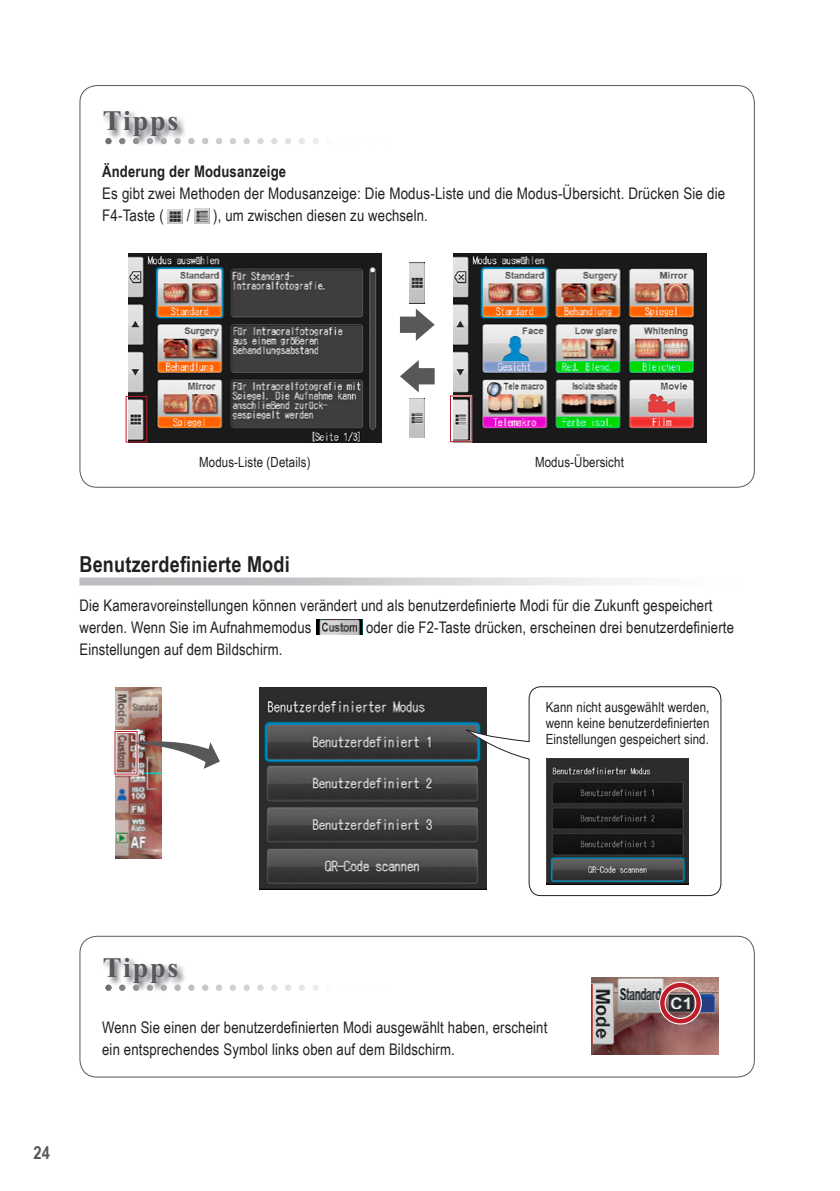
<style>
.page{position:relative;width:840px;height:1191px;background:#fff}
.page>*{position:absolute;margin:0;border:0;box-sizing:border-box;transform-origin:0 0}
.t1{font:700 28.2px "Times New Roman";letter-spacing:.06em;color:#57585a}
.t2{font:700 22px "Arial Narrow";letter-spacing:.01em;color:#231f20}
.t3{font:700 18px "Arial Narrow";color:#57585a}
.t4{font:16px/22px "Arial Narrow";letter-spacing:.01em;color:#231f20}
.t5{font:700 16px "Arial Narrow";letter-spacing:.01em;color:#231f20}
.t6{font:14px/16px "Arial Narrow";letter-spacing:.01em;color:#231f20;text-align:justify}
</style>
<div class="page">
<img style="left:259px;top:688px;width:206px;height:201px">
<svg style="left:465px;top:686px;width:256px;height:210px"></svg>
<img style="left:116px;top:688px;width:46px;height:170px">
<div style="left:113px;top:730px;width:25px;height:45px;border:3px solid #fff"></div>
<svg style="left:131px;top:736px;width:89px;height:33px"></svg>
<img style="left:546px;top:758px;width:142px;height:127px">
<img style="left:168px;top:209px;width:15px;height:14px">
<img style="left:194px;top:209px;width:15px;height:14px">
<svg style="left:79px;top:577px;width:544px;height:8px;background:#d3d4d6"></svg>
<img style="left:316px;top:619px;width:46px;height:16px">
<div style="left:125px;top:395px;width:23px;height:48px;border:2px solid #fff"></div>
<svg style="left:400px;top:360px;width:34px;height:32px"></svg>
<svg style="left:400px;top:309px;width:34px;height:32px"></svg>
<img style="left:409px;top:398px;width:15px;height:39px">
<img style="left:409px;top:263px;width:15px;height:41px">
<img style="left:129px;top:253px;width:252px;height:189px">
<img style="left:453px;top:253px;width:253px;height:189px">
<div style="left:449px;top:395px;width:23px;height:47px;border:2px solid #fff"></div>
<div style="left:450px;top:395px;width:21px;height:47px;border:1px solid #be1d2c"></div>
<div style="left:125px;top:396px;width:22px;height:46px;border:1px solid #be1d2c"></div>
<div style="left:79px;top:935px;width:675px;height:142px;border:1px solid #57585a;border-radius:17px"></div>
<img style="left:591px;top:977px;width:127px;height:77px">
<div style="left:658px;top:981px;width:43px;height:43px;border:7px solid #fff;border-radius:50%"></div>
<div style="left:659px;top:982px;width:41px;height:41px;border:4px solid #be1d2c;border-radius:50%"></div>
<img style="left:104px;top:111px;width:81px;height:34px">
<svg style="left:105px;top:138px;width:214px;height:6px"></svg>
<img style="left:104px;top:958px;width:87px;height:33px">
<svg style="left:105px;top:984px;width:214px;height:6px"></svg>
<h1 class="t1" style="left:103px;top:102px;width:77px">Tipps</h1>
<p class="t5" style="left:102px;top:159px;width:185px">Änderung der Modusanzeige</p>
<p class="t4" style="left:102px;top:182px;width:624px">Es gibt zwei Methoden der Modusanzeige: Die Modus-Liste und die Modus-Übersicht. Drücken Sie die<br>F4-Taste (</p>
<p class="t4" style="left:186px;top:204px;width:5px">/</p>
<p class="t4" style="left:213px;top:204px;width:216px">), um zwischen diesen zu wechseln.</p>
<p class="t6" style="left:199px;top:453px;width:113px">Modus-Liste (Details)</p>
<p class="t6" style="left:534px;top:453px;width:90px">Modus-Übersicht</p>
<h2 class="t2" style="left:79px;top:547px;width:212px">Benutzerdefinierte Modi</h2>
<p class="t4" style="left:79px;top:593px;width:634px">Die Kameravoreinstellungen können verändert und als benutzerdefinierte Modi für die Zukunft gespeichert werden. Wenn Sie im Aufnahmemodus</p>
<p class="t4" style="left:366px;top:615px;width:369px">oder die F2-Taste drücken, erscheinen drei benutzerdefinierte</p>
<p class="t4" style="left:79px;top:637px;width:204px">Einstellungen auf dem Bildschirm.</p>
<p class="t6" style="left:545px;top:698px;width:165px">Kann nicht ausgewählt werden, wenn keine benutzerdefinierten Einstellungen gespeichert sind.</p>
<p class="t3" style="left:33px;top:1138px;width:18px">24</p>
<h1 class="t1" style="left:103px;top:948px;width:77px">Tipps</h1>
<p class="t4" style="left:102px;top:1015px;width:446px">Wenn Sie einen der benutzerdefinierten Modi ausgewählt haben, erscheint ein entsprechendes Symbol links oben auf dem Bildschirm.</p>
</div>
